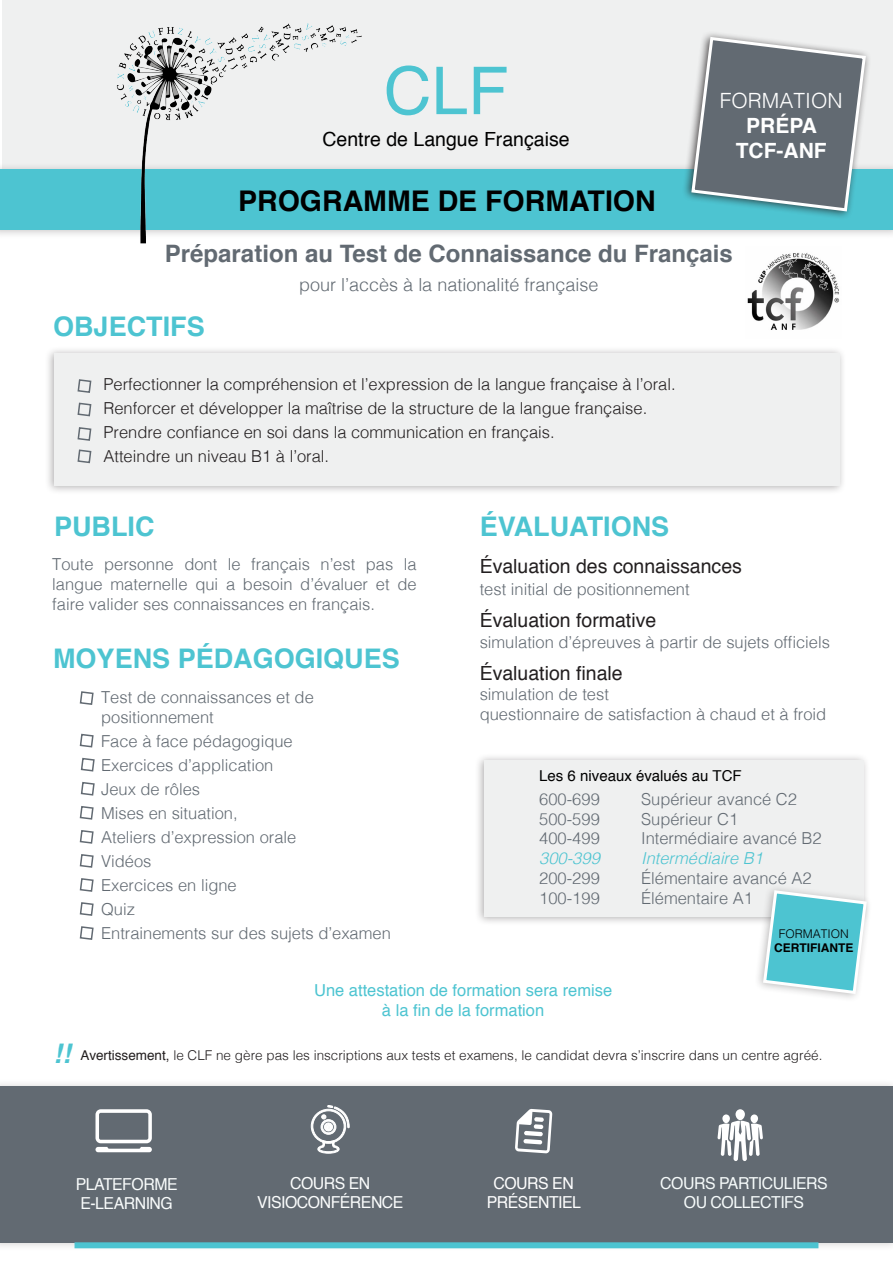
<style>
.page{position:relative;width:893px;height:1263px;background:#fff}
.page>*{position:absolute;margin:0;border:0;box-sizing:border-box;transform-origin:0 0}
.t1{font:66px "Helvetica";color:#4dc4d1}
.t2{font:700 28.5px "Helvetica";color:#000}
.t3{font:700 27px "Helvetica";color:#4dc4d1}
.t4{font:italic 700 27px "Helvetica";color:#4dc4d1}
.t5{font:700 24px "Helvetica";color:#626a72}
.t6{font:700 21px "Helvetica";color:#fff}
.t7{font:300 21px "Helvetica";color:#fff}
.t8{font:19.5px "Helvetica";color:#231f20}
.t9{font:19.5px "Helvetica";color:#000}
.t10{font:300 18px "Helvetica";color:#626a72}
.t11{font:300 16.5px/19.8px "Helvetica";color:#626a72;text-align:justify}
.t12{font:300 16.5px "Helvetica";color:#231f20}
.t13{font:16.5px "Helvetica";color:#4dc4d1}
.Titre_de_section_de{font:16.5px/19.8px "Helvetica";letter-spacing:-.03em;color:#f6fbfb;text-align:center;scale:.96 1}
.Titre_de_section_de-2{font:16.5px/19.8px "Helvetica";letter-spacing:-.03em;color:#fbfdfd;text-align:center;scale:.96 1}
.t14{font:italic 300 16.5px "Helvetica";color:#4dc4d1}
.Titre_de_section_de-3{font:16.5px/19.8px "Helvetica";letter-spacing:-.03em;color:#f9fcfc;scale:.96 1}
.Titre_de_section_de-4{font:16.5px/19.8px "Helvetica";letter-spacing:-.03em;color:#fff;text-align:center;scale:.96 1}
.t15{font:15px "Helvetica";color:#000}
.t16{font:300 13.5px "Helvetica";color:#231f20}
.t17{font:700 12px "Helvetica";color:#000}
.t18{font:300 12px "Helvetica";color:#000}
.s1{font-weight:400}
</style>
<div class="page">
<div style="left:474px;top:753px;width:395px;height:173px;background:#231f20;opacity:.35"></div>
<div style="left:484px;top:760px;width:379px;height:156px;background:#eff0f0"></div>
<div style="left:44px;top:346px;width:802px;height:149px;background:#231f20;opacity:.35"></div>
<div style="left:54px;top:353px;width:786px;height:133px;background:#eff0f0"></div>
<div style="left:2px;top:0;width:891px;height:169px;background:#eff0f0"></div>
<div style="left:0;top:162px;width:893px;height:77px;background:#231f20;opacity:.25"></div>
<div style="left:0;top:169px;width:893px;height:61px;background:#4dc4d1"></div>
<img style="left:112px;top:23px;width:253px;height:221px">
<div style="left:682px;top:31px;width:190px;height:189px;background:#231f20;opacity:.79"></div>
<svg style="left:690px;top:35px;width:178px;height:178px"></svg>
<div style="left:0;top:1079px;width:893px;height:173px;background:#231f20;opacity:.2"></div>
<div style="left:0;top:1086px;width:893px;height:156px;background:#626a72"></div>
<div style="left:722px;top:1114px;width:8px;height:9px;background:#fff;border-radius:50%"></div>
<div style="left:750px;top:1114px;width:8px;height:9px;background:#fff;border-radius:50%"></div>
<div style="left:735px;top:1109px;width:10px;height:11px;background:#fff;border-radius:50%"></div>
<svg style="left:717px;top:1120px;width:46px;height:41px"></svg>
<svg style="left:95px;top:1109px;width:57px;height:43px"></svg>
<svg style="left:515px;top:1109px;width:37px;height:44px"></svg>
<svg style="left:310px;top:1105px;width:40px;height:49px"></svg>
<div style="left:75px;top:1242px;width:743px;height:6px;background:#4dc4d1"></div>
<svg style="left:77px;top:379px;width:15px;height:14px"></svg>
<svg style="left:77px;top:402px;width:15px;height:15px"></svg>
<svg style="left:77px;top:427px;width:15px;height:14px"></svg>
<svg style="left:77px;top:449px;width:15px;height:15px"></svg>
<svg style="left:79px;top:691px;width:15px;height:14px"></svg>
<svg style="left:80px;top:781px;width:15px;height:15px"></svg>
<svg style="left:79px;top:733px;width:15px;height:15px"></svg>
<svg style="left:80px;top:757px;width:15px;height:15px"></svg>
<svg style="left:79px;top:854px;width:15px;height:14px"></svg>
<svg style="left:79px;top:806px;width:15px;height:14px"></svg>
<svg style="left:79px;top:830px;width:15px;height:14px"></svg>
<svg style="left:79px;top:902px;width:15px;height:14px"></svg>
<svg style="left:79px;top:878px;width:15px;height:14px"></svg>
<svg style="left:79px;top:926px;width:15px;height:14px"></svg>
<div style="left:754px;top:884px;width:119px;height:119px;background:#231f20;opacity:.3"></div>
<svg style="left:761px;top:888px;width:107px;height:108px"></svg>
<img style="left:747px;top:252px;width:92px;height:78px">
<p class="t1" style="left:384px;top:40px;width:126px">CLF</p>
<p class="t9" style="left:322px;top:124px;width:249px">Centre de Langue Française</p>
<p class="t2" style="left:238px;top:178px;width:419px">PROGRAMME DE FORMATION</p>
<p class="t7" style="left:720px;top:83px;width:124px">FORMATION</p>
<p class="t6" style="left:746px;top:109px;width:72px">PRÉPA</p>
<p class="t6" style="left:736px;top:134px;width:92px">TCF-ANF</p>
<p class="t5" style="left:165px;top:235px;width:569px">Préparation au Test de Connaissance du Français</p>
<p class="t10" style="left:299px;top:270px;width:301px">pour l’accès à la nationalité française</p>
<p class="t3" style="left:53px;top:305px;width:153px">OBJECTIFS</p>
<p class="t12" style="left:103px;top:370px;width:574px">Perfectionner la compréhension et l’expression de la langue française à l’oral.</p>
<p class="t12" style="left:103px;top:394px;width:545px">Renforcer et développer la maîtrise de la structure de la langue française.</p>
<p class="t12" style="left:103px;top:418px;width:453px">Prendre confiance en soi dans la communication en français.</p>
<p class="t12" style="left:103px;top:442px;width:227px">Atteindre un niveau B1 à l’oral.</p>
<p class="t3" style="left:54px;top:504px;width:102px">PUBLIC</p>
<p class="t3" style="left:480px;top:504px;width:191px">ÉVALUATIONS</p>
<p class="t8" style="left:480px;top:551px;width:264px">Évaluation des connaissances</p>
<p class="t11" style="left:480px;top:578px;width:211px">test initial de positionnement</p>
<p class="t8" style="left:480px;top:605px;width:178px">Évaluation formative</p>
<p class="t11" style="left:480px;top:631px;width:352px">simulation d’épreuves à partir de sujets officiels</p>
<p class="t8" style="left:480px;top:658px;width:145px">Évaluation finale</p>
<p class="t11" style="left:480px;top:683px;width:131px">simulation de test</p>
<p class="t11" style="left:480px;top:703px;width:348px">questionnaire de satisfaction à chaud et à froid</p>
<p class="t11" style="left:52px;top:553px;width:366px">Toute personne dont le français n’est pas la langue maternelle qui a besoin d’évaluer et de faire valider ses connaissances en français.</p>
<p class="t3" style="left:53px;top:636px;width:348px">MOYENS PÉDAGOGIQUES</p>
<p class="t11" style="left:101px;top:686px;width:214px">Test de connaissances et de</p>
<p class="t11" style="left:101px;top:706px;width:114px">positionnement</p>
<p class="t11" style="left:101px;top:730px;width:193px">Face à face pédagogique</p>
<p class="t11" style="left:101px;top:754px;width:174px">Exercices d’application</p>
<p class="t11" style="left:101px;top:778px;width:101px">Jeux de rôles</p>
<p class="t11" style="left:101px;top:802px;width:138px">Mises en situation,</p>
<p class="t11" style="left:101px;top:826px;width:197px">Ateliers d’expression orale</p>
<p class="t11" style="left:101px;top:850px;width:52px">Vidéos</p>
<p class="t11" style="left:101px;top:874px;width:137px">Exercices en ligne</p>
<p class="t11" style="left:101px;top:898px;width:35px">Quiz</p>
<p class="t11" style="left:101px;top:922px;width:291px">Entrainements sur des sujets d’examen</p>
<p class="t18" style="left:779px;top:923px;width:72px">FORMATION</p>
<p class="t17" style="left:774px;top:938px;width:81px">CERTIFIANTE</p>
<p class="t13" style="left:314px;top:977px;width:300px">Une attestation de formation sera remise</p>
<p class="t13" style="left:382px;top:997px;width:164px">à la fin de la formation</p>
<p class="t15" style="left:539px;top:764px;width:204px">Les 6 niveaux évalués au TCF</p>
<p class="t11" style="left:539px;top:788px;width:62px">600-699</p>
<p class="t11" style="left:641px;top:788px;width:157px">Supérieur avancé C2</p>
<p class="t11" style="left:539px;top:808px;width:62px">500-599</p>
<p class="t11" style="left:641px;top:808px;width:99px">Supérieur C1</p>
<p class="t11" style="left:539px;top:827px;width:62px">400-499</p>
<p class="t11" style="left:641px;top:827px;width:182px">Intermédiaire avancé B2</p>
<p class="t14" style="left:539px;top:844px;width:62px">300-399</p>
<p class="t14" style="left:641px;top:844px;width:123px">Intermédiaire B1</p>
<p class="t11" style="left:539px;top:867px;width:62px">200-299</p>
<p class="t11" style="left:641px;top:867px;width:172px">Élémentaire avancé A2</p>
<p class="t11" style="left:539px;top:887px;width:62px">100-199</p>
<p class="t11" style="left:641px;top:887px;width:113px">Élémentaire A1</p>
<p class="t4" style="left:53px;top:1031px;width:19px">!!</p>
<p class="t16" style="left:81px;top:1043px;width:743px"><span class="s1">Avertissement,</span> le CLF ne gère pas les inscriptions aux tests et examens, le candidat devra s’inscrire dans un centre agréé.</p>
<p class="Titre_de_section_de-3" style="left:76px;top:1174px;width:108px">PLATEFORME<br>E-LEARNING</p>
<p class="Titre_de_section_de-2" style="left:257px;top:1173px;width:154px">COURS EN<br>VISIOCONFÉRENCE</p>
<p class="Titre_de_section_de-4" style="left:487px;top:1173px;width:100px">COURS EN<br>PRÉSENTIEL</p>
<p class="Titre_de_section_de" style="left:660px;top:1173px;width:176px">COURS PARTICULIERS<br>OU COLLECTIFS</p>
</div>
